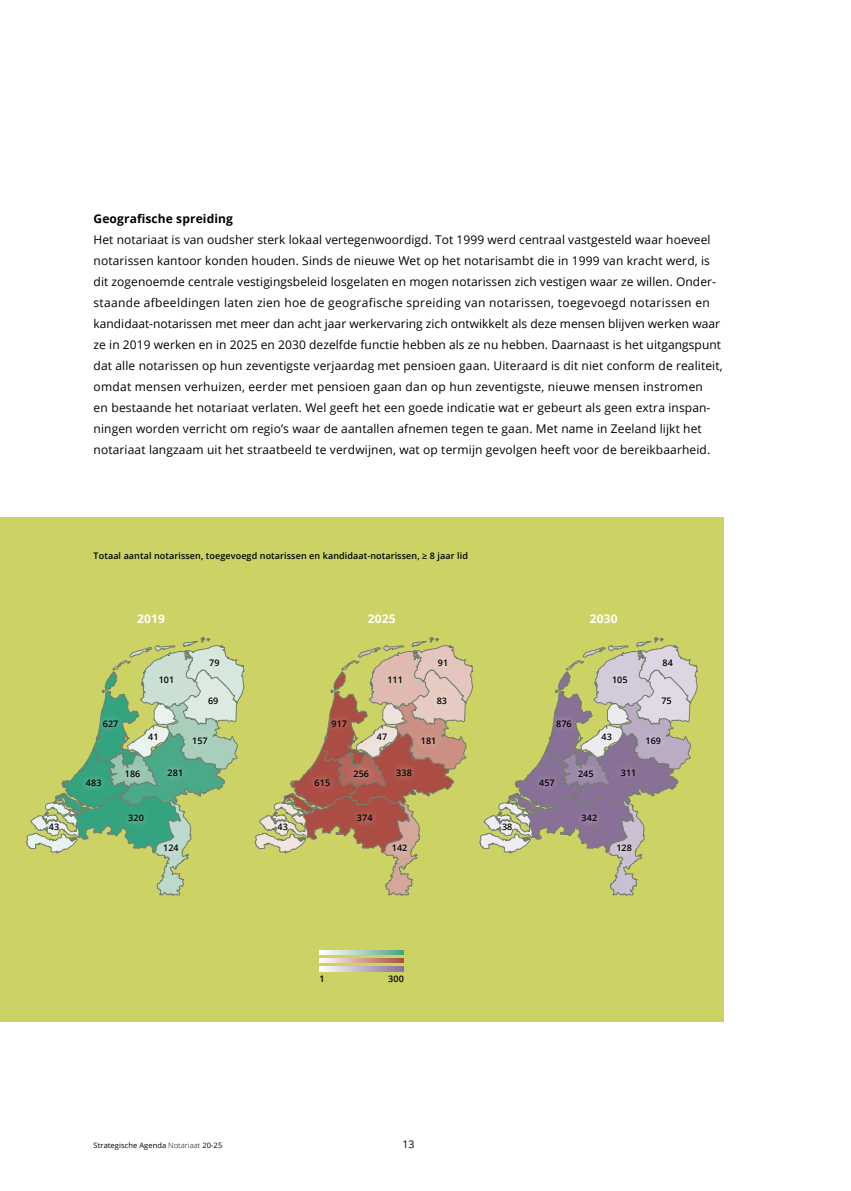
<style>
.page{position:relative;width:851px;height:1191px;background:#fff}
.page>*{position:absolute;margin:0;border:0;box-sizing:border-box;transform-origin:0 0}
.t1{font:12px/21px "Open Sans";letter-spacing:.01em;color:#000}
.t2{font:700 12px "Open Sans";letter-spacing:.01em;color:#000}
.t3{font:700 12px "Open Sans";letter-spacing:.01em;color:#fff}
.t4{font:10.5px "Open Sans";color:#000}
.t5{font:600 9px "Open Sans";letter-spacing:.01em;color:#000}
.t6{font:7.5px "Open Sans";letter-spacing:.01em;color:#000}
.s1{font-weight:300}
</style>
<div class="page">
<div style="left:0;top:517px;width:723px;height:504px;background:#ccd364"></div>
<svg style="left:26px;top:637px;width:219px;height:259px"></svg>
<svg style="left:254px;top:637px;width:219px;height:335px"></svg>
<svg style="left:479px;top:637px;width:219px;height:259px"></svg>
<svg style="left:319px;top:958px;width:84px;height:4px"></svg>
<svg style="left:319px;top:950px;width:84px;height:4px"></svg>
<svg style="left:319px;top:967px;width:84px;height:4px"></svg>
<div style="left:157px;top:837px;width:28px;height:21px;background:#fff;opacity:.5"></div>
<div style="left:96px;top:713px;width:29px;height:21px;background:#fff;opacity:.5"></div>
<div style="left:153px;top:670px;width:27px;height:20px;background:#cce0d5"></div>
<div style="left:203px;top:651px;width:23px;height:22px;background:#d6e7de"></div>
<div style="left:201px;top:690px;width:24px;height:21px;background:#dceae2"></div>
<div style="left:186px;top:730px;width:28px;height:21px;background:#aacfbd"></div>
<div style="left:141px;top:726px;width:23px;height:21px;background:#fff;opacity:.5"></div>
<div style="left:119px;top:763px;width:28px;height:21px;background:#fff;opacity:.5"></div>
<div style="left:79px;top:772px;width:29px;height:21px;background:#fff;opacity:.5"></div>
<div style="left:42px;top:816px;width:24px;height:21px;background:#fff;opacity:.5"></div>
<div style="left:121px;top:807px;width:30px;height:22px;background:#fff;opacity:.5"></div>
<div style="left:161px;top:762px;width:28px;height:21px;background:#fff;opacity:.5"></div>
<div style="left:386px;top:837px;width:28px;height:21px;background:#fff;opacity:.5"></div>
<div style="left:324px;top:713px;width:29px;height:21px;background:#fff;opacity:.5"></div>
<div style="left:381px;top:670px;width:28px;height:20px;background:#debbb1"></div>
<div style="left:431px;top:652px;width:23px;height:21px;background:#e4c7bf"></div>
<div style="left:430px;top:690px;width:23px;height:21px;background:#e7ccc4"></div>
<div style="left:415px;top:730px;width:27px;height:21px;background:#cc9285"></div>
<div style="left:370px;top:725px;width:23px;height:22px;background:#fff;opacity:.5"></div>
<div style="left:347px;top:763px;width:29px;height:21px;background:#fff;opacity:.5"></div>
<div style="left:307px;top:772px;width:30px;height:21px;background:#fff;opacity:.5"></div>
<div style="left:270px;top:816px;width:24px;height:21px;background:#fff;opacity:.5"></div>
<div style="left:350px;top:807px;width:29px;height:21px;background:#fff;opacity:.5"></div>
<div style="left:389px;top:762px;width:29px;height:21px;background:#fff;opacity:.5"></div>
<div style="left:610px;top:837px;width:28px;height:21px;background:#fff;opacity:.5"></div>
<div style="left:549px;top:713px;width:29px;height:21px;background:#fff;opacity:.5"></div>
<div style="left:606px;top:669px;width:28px;height:22px;background:#d5ccda"></div>
<div style="left:655px;top:652px;width:24px;height:21px;background:#ddd5e2"></div>
<div style="left:655px;top:690px;width:23px;height:21px;background:#e1dae5"></div>
<div style="left:639px;top:730px;width:29px;height:21px;background:#bcadc4"></div>
<div style="left:594px;top:726px;width:24px;height:21px;background:#fff;opacity:.5"></div>
<div style="left:571px;top:763px;width:29px;height:21px;background:#fff;opacity:.5"></div>
<div style="left:532px;top:772px;width:29px;height:21px;background:#fff;opacity:.5"></div>
<div style="left:495px;top:816px;width:24px;height:21px;background:#fff;opacity:.5"></div>
<div style="left:574px;top:808px;width:29px;height:21px;background:#fff;opacity:.5"></div>
<div style="left:613px;top:762px;width:29px;height:21px;background:#8b7298"></div>
<p class="t2" style="left:94px;top:210px;width:141px">Geografische spreiding</p>
<p class="t1" style="left:94px;top:229px;width:630px">Het notariaat is van oudsher sterk lokaal vertegenwoordigd. Tot 1999 werd centraal vastgesteld waar hoeveel notarissen kantoor konden houden. Sinds de nieuwe Wet op het notarisambt die in 1999 van kracht werd, is dit zogenoemde centrale vestigingsbeleid losgelaten en mogen notarissen zich vestigen waar ze willen. Onder&shy;staande afbeeldingen laten zien hoe de geografische spreiding van notarissen, toegevoegd notarissen en kandidaat-notarissen met meer dan acht jaar werkervaring zich ontwikkelt als deze mensen blijven werken waar ze in 2019 werken en in 2025 en 2030 dezelfde functie hebben als ze nu hebben. Daarnaast is het uitgangspunt dat alle notarissen op hun zeventigste verjaardag met pensioen gaan. Uiteraard is dit niet conform de realiteit, omdat mensen verhuizen, eerder met pensioen gaan dan op hun zeventigste, nieuwe mensen instromen<br>en bestaande het notariaat verlaten. Wel geeft het een goede indicatie wat er gebeurt als geen extra inspan&shy;ningen worden verricht om regio’s waar de aantallen afnemen tegen te gaan. Met name in Zeeland lijkt het notariaat langzaam uit het straatbeeld te verdwijnen, wat op termijn gevolgen heeft voor de bereikbaarheid.</p>
<p class="t5" style="left:49px;top:820px;width:12px">43</p>
<p class="t5" style="left:94px;top:550px;width:376px">Totaal aantal notarissen, toegevoegd notarissen en kandidaat-notarissen, ≥ 8 jaar lid</p>
<p class="t3" style="left:137px;top:609px;width:29px">2019</p>
<p class="t3" style="left:368px;top:609px;width:29px">2025</p>
<p class="t3" style="left:590px;top:609px;width:29px">2030</p>
<p class="t5" style="left:159px;top:674px;width:17px">101</p>
<p class="t5" style="left:209px;top:656px;width:12px">79</p>
<p class="t5" style="left:208px;top:694px;width:12px">69</p>
<p class="t5" style="left:387px;top:674px;width:17px">111</p>
<p class="t5" style="left:438px;top:656px;width:12px">91</p>
<p class="t5" style="left:436px;top:694px;width:12px">83</p>
<p class="t5" style="left:612px;top:674px;width:17px">105</p>
<p class="t5" style="left:662px;top:656px;width:12px">84</p>
<p class="t5" style="left:661px;top:694px;width:12px">75</p>
<p class="t5" style="left:103px;top:717px;width:17px">627</p>
<p class="t5" style="left:331px;top:717px;width:17px">917</p>
<p class="t5" style="left:556px;top:717px;width:17px">876</p>
<p class="t5" style="left:148px;top:730px;width:12px">41</p>
<p class="t5" style="left:192px;top:734px;width:17px">157</p>
<p class="t5" style="left:377px;top:730px;width:12px">47</p>
<p class="t5" style="left:421px;top:734px;width:17px">181</p>
<p class="t5" style="left:601px;top:730px;width:12px">43</p>
<p class="t5" style="left:645px;top:734px;width:17px">169</p>
<p class="t5" style="left:125px;top:767px;width:17px">186</p>
<p class="t5" style="left:167px;top:766px;width:17px">281</p>
<p class="t5" style="left:353px;top:767px;width:17px">256</p>
<p class="t5" style="left:396px;top:766px;width:17px">338</p>
<p class="t5" style="left:578px;top:767px;width:17px">245</p>
<p class="t5" style="left:620px;top:766px;width:17px">311</p>
<p class="t5" style="left:86px;top:776px;width:17px">483</p>
<p class="t5" style="left:314px;top:776px;width:17px">615</p>
<p class="t5" style="left:539px;top:776px;width:17px">457</p>
<p class="t5" style="left:128px;top:812px;width:17px">320</p>
<p class="t5" style="left:277px;top:820px;width:12px">43</p>
<p class="t5" style="left:357px;top:812px;width:17px">374</p>
<p class="t5" style="left:502px;top:820px;width:12px">38</p>
<p class="t5" style="left:581px;top:812px;width:17px">342</p>
<p class="t5" style="left:163px;top:841px;width:17px">124</p>
<p class="t5" style="left:391px;top:841px;width:17px">142</p>
<p class="t5" style="left:616px;top:841px;width:17px">128</p>
<p class="t5" style="left:319px;top:972px;width:7px">1</p>
<p class="t5" style="left:388px;top:972px;width:17px">300</p>
<p class="t6" style="left:94px;top:1139px;width:130px">Strategische Agenda <span class="s1">Notariaat</span> 20-25</p>
<p class="t4" style="left:402px;top:1136px;width:14px">13</p>
</div>
